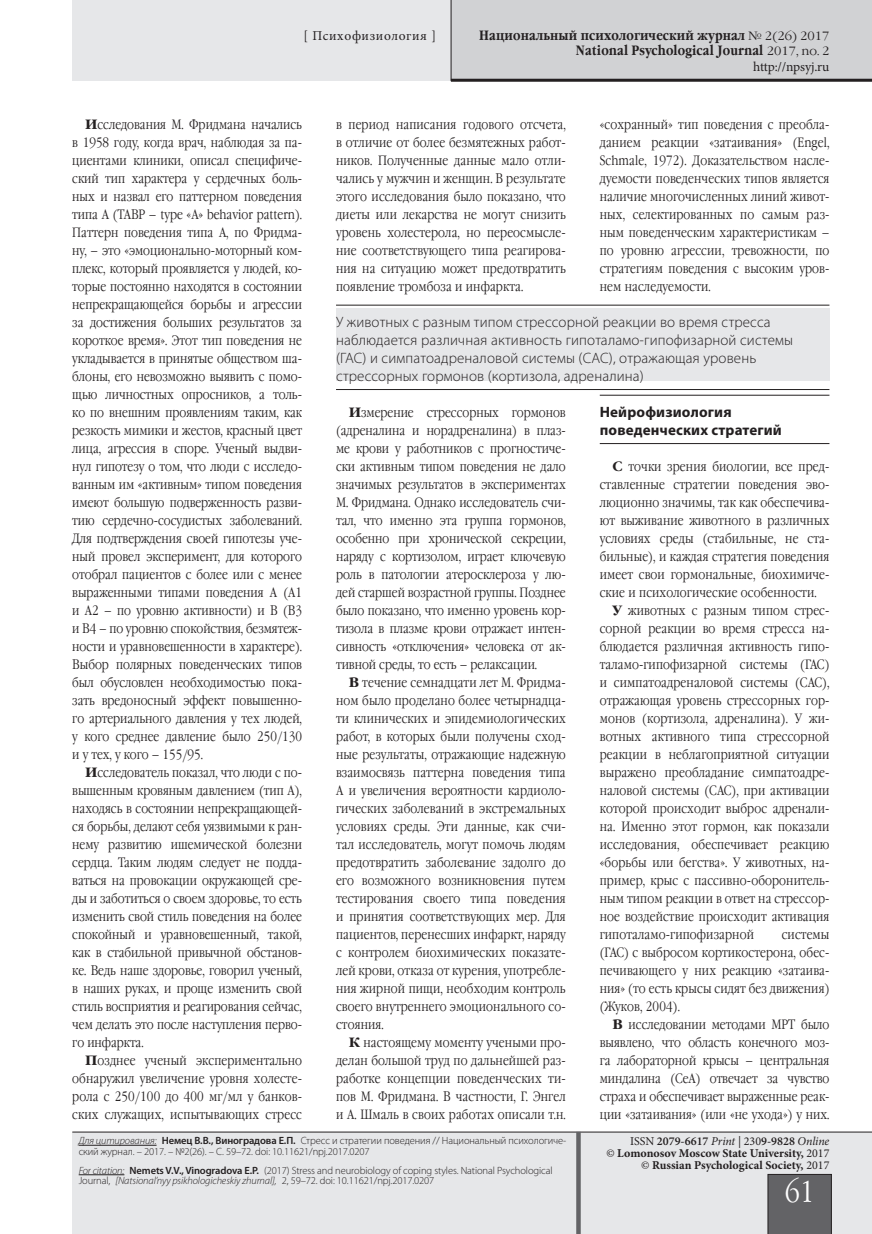
<style>
.page{position:relative;width:872px;height:1234px;background:#fff}
.page>*{position:absolute;margin:0;border:0;box-sizing:border-box;transform-origin:0 0}
.t1{font:30px "Garamond Narrow C";color:#fff}
.Insert___MEDIUM{font:300 15px/18px "Myriad Pro";letter-spacing:.01em;color:#231f20}
.SubHeader___1st_leve{font:700 15px/18px "Myriad Pro";letter-spacing:.01em;color:#231f20}
.Main_text{font:13.5px/18px "Garamond Narrow C";letter-spacing:.01em;color:#231f20;text-align:justify}
.t2{font:700 13.5px/15px "Garamond Narrow C";letter-spacing:.01em;color:#231f20;text-align:right}
.t3{font:13.5px "Minion Pro";letter-spacing:.035em;color:#231f20}
.t4{font:13.5px "Minion Pro";letter-spacing:-.015em;color:#231f20}
.t5{font:700 12px/12px "Minion Pro";color:#231f20;text-align:right}
.t6{font:300 10.5px/10.5px "Myriad Pro";letter-spacing:-.01em;color:#231f20}
.s1{font-family:"Garamond C";font-weight:400;font-size:12px}
.s2{font-family:"Garamond C";font-weight:700}
.s3{font-style:italic}
.s4{font-weight:600}
.s5{font-weight:400}
.s6{font-weight:400;font-style:italic}
</style>
<div class="page">
<div style="left:72px;top:0;width:800px;height:81px;background:#e6e7e9"></div>
<div style="left:451px;top:0;width:421px;height:81px;background:#d1d2d4"></div>
<div style="left:72px;top:1132px;width:800px;height:101px;background:#e6e7e9"></div>
<hr style="left:72px;top:1131px;width:800px;height:1px;background:#231f20">
<div style="left:767px;top:1173px;width:64px;height:60px;background:#636366"></div>
<hr style="left:451px;top:79px;width:421px;height:3px;background:#231f20">
<div style="left:576px;top:1131px;width:5px;height:102px;background:#636366"></div>
<hr style="left:451px;top:0;width:1px;height:81px;background:#231f20">
<hr style="left:79px;top:1144px;width:78px;height:1px;background:#231f20">
<hr style="left:79px;top:1174px;width:45px;height:1px;background:#231f20">
<hr style="left:600px;top:395px;width:229px;height:1px;background:#231f20">
<hr style="left:600px;top:443px;width:229px;height:1px;background:#231f20">
<div style="left:336px;top:309px;width:493px;height:72px;background:#e6e7e9"></div>
<hr style="left:336px;top:305px;width:493px;height:1px;background:#231f20">
<hr style="left:336px;top:389px;width:493px;height:1px;background:#231f20">
<p class="t3" style="left:303px;top:26px;width:134px">[ Психофизиология ]</p>
<p class="t2" style="left:479px;top:28px;width:352px">Национальный психологический журнал <span class="s1">№ 2(26) 2017<br></span>National Psychological Journal <span class="s1">2017, no. 2</span></p>
<p class="t4" style="left:753px;top:57px;width:78px">http://npsyj.ru</p>
<p class="Main_text" style="left:72px;top:115px;width:231px;text-indent:13px"><span class="s2">И</span>сследования М. Фридмана начались в 1958 году, когда врач, наблюдая за па&shy;циентами клиники, описал специфиче&shy;ский тип характера у сердечных боль&shy;ных и назвал его паттерном поведения типа А (TABP – type «A» behavior pattern).<br>Паттерн поведения типа А, по Фридма&shy;ну, – это «эмоционально-моторный ком&shy;плекс, который проявляется у людей, ко&shy;торые постоянно находятся в состоянии непрекращающейся борьбы и агрессии за достижения больших результатов за короткое время». Этот тип поведения не укладывается в принятые обществом ша&shy;блоны, его невозможно выявить с помо&shy;щью личностных опросников, а толь&shy;ко по внешним проявлениям таким, как резкость мимики и жестов, красный цвет лица, агрессия в споре. Ученый выдви&shy;нул гипотезу о том, что люди с исследо&shy;ванным им «активным» типом поведения имеют большую подверженность разви&shy;тию сердечно-сосудистых заболеваний.<br>Для подтверждения своей гипотезы уче&shy;ный провел эксперимент, для которого отобрал пациентов с более или с менее выраженными типами поведения А (А1 и А2 – по уровню активности) и В (В3 и В4 – по уровню спокойствия, безмятеж&shy;ности и уравновешенности в характере).<br>Выбор полярных поведенческих типов был обусловлен необходимостью пока&shy;зать вредоносный эффект повышенно&shy;го артериального давления у тех людей, у кого среднее давление было 250/130 и у тех, у кого – 155/95.</p>
<p class="Main_text" style="left:72px;top:763px;width:231px;text-indent:13px"><span class="s2">И</span>сследователь показал, что люди с по&shy;вышенным кровяным давлением (тип А), находясь в состоянии непрекращающей&shy;ся борьбы, делают себя уязвимыми к ран&shy;нему развитию ишемической болезни сердца. Таким людям следует не подда&shy;ваться на провокации окружающей сре&shy;ды и заботиться о своем здоровье, то есть изменить свой стиль поведения на более спокойный и уравновешенный, такой, как в стабильной привычной обстанов&shy;ке. Ведь наше здоровье, говорил ученый, в наших руках, и проще изменить свой стиль восприятия и реагирования сейчас, чем делать это после наступления перво&shy;го инфаркта.</p>
<p class="Main_text" style="left:72px;top:1051px;width:231px;text-indent:13px"><span class="s2">П</span>озднее ученый экспериментально обнаружил увеличение уровня холесте&shy;рола с 250/100 до 400 мг/мл у банков&shy;ских служащих, испытывающих стресс</p>
<p class="Main_text" style="left:336px;top:115px;width:231px">в период написания годового отсчета, в отличие от более безмятежных работ&shy;ников. Полученные данные мало отли&shy;чались у мужчин и женщин. В результате этого исследования было показано, что диеты или лекарства не могут снизить уровень холестерола, но переосмысле&shy;ние соответствующего типа реагирова&shy;ния на ситуацию может предотвратить появление тромбоза и инфаркта.</p>
<p class="Main_text" style="left:600px;top:115px;width:231px">«сохранный» тип поведения с преобла&shy;данием реакции «затаивания» (Engel, Schmale, 1972). Доказательством насле&shy;дуемости поведенческих типов является наличие многочисленных линий живот&shy;ных, селектированных по самым раз&shy;ным поведенческим характеристикам – по уровню агрессии, тревожности, по стратегиям поведения с высоким уров&shy;нем наследуемости.</p>
<p class="Insert___MEDIUM" style="left:336px;top:312px;width:458px">У животных с разным типом стрессорной реакции во время стресса наблюдается различная активность гипоталамо-гипофизарной системы (ГАС) и симпатоадреналовой системы (САС), отражающая уровень стрессорных гормонов (кортизола, адреналина)</p>
<p class="Main_text" style="left:336px;top:403px;width:231px;text-indent:13px"><span class="s2">И</span>змерение стрессорных гормонов (адреналина и норадреналина) в плаз&shy;ме крови у работников с прогностиче&shy;ски активным типом поведения не дало значимых результатов в экспериментах М. Фридмана. Однако исследователь счи&shy;тал, что именно эта группа гормонов, особенно при хронической секреции, наряду с кортизолом, играет ключевую роль в патологии атеросклероза у лю&shy;дей старшей возрастной группы. Позднее было показано, что именно уровень кор&shy;тизола в плазме крови отражает интен&shy;сивность «отключения» человека от ак&shy;тивной среды, то есть – релаксации.</p>
<p class="Main_text" style="left:336px;top:673px;width:231px;text-indent:13px"><span class="s2">В</span> течение семнадцати лет М. Фридма&shy;ном было проделано более четырнадца&shy;ти клинических и эпидемиологических работ, в которых были получены сход&shy;ные результаты, отражающие надежную взаимосвязь паттерна поведения типа А и увеличения вероятности кардиоло&shy;гических заболеваний в экстремальных условиях среды. Эти данные, как счи&shy;тал исследователь, могут помочь людям предотвратить заболевание задолго до его возможного возникновения путем тестирования своего типа поведения и принятия соответствующих мер. Для пациентов, перенесших инфаркт, наряду с контролем биохимических показате&shy;лей крови, отказа от курения, употребле&shy;ния жирной пищи, необходим контроль своего внутреннего эмоционального со&shy;стояния.</p>
<p class="Main_text" style="left:336px;top:1033px;width:231px;text-indent:13px"><span class="s2">К</span> настоящему моменту учеными про&shy;делан большой труд по дальнейшей раз&shy;работке концепции поведенческих ти&shy;пов М. Фридмана. В частности, Г. Энгел и А. Шмаль в своих работах описали т.н.</p>
<p class="SubHeader___1st_leve" style="left:600px;top:402px;width:184px">Нейрофизиология поведенческих стратегий</p>
<p class="Main_text" style="left:600px;top:457px;width:231px;text-indent:13px"><span class="s2">С</span> точки зрения биологии, все пред&shy;ставленные стратегии поведения эво&shy;люционно значимы, так как обеспечива&shy;ют выживание животного в различных условиях среды (стабильные, не ста&shy;бильные), и каждая стратегия поведения имеет свои гормональные, биохимиче&shy;ские и психологические особенности.</p>
<p class="Main_text" style="left:600px;top:601px;width:231px;text-indent:13px"><span class="s2">У</span> животных с разным типом стрес&shy;сорной реакции во время стресса на&shy;блюдается различная активность гипо&shy;таламо-гипофизарной системы (ГАС) и симпатоадреналовой системы (САС), отражающая уровень стрессорных гор&shy;монов (кортизола, адреналина). У жи&shy;вотных активного типа стрессорной реакции в неблагоприятной ситуации выражено преобладание симпатоадре&shy;наловой системы (САС), при активации которой происходит выброс адренали&shy;на. Именно этот гормон, как показали исследования, обеспечивает реакцию «борьбы или бегства». У животных, на&shy;пример, крыс с пассивно-оборонитель&shy;ным типом реакции в ответ на стрессор&shy;ное воздействие происходит активация гипоталамо-гипофизарной</p>
<p class="Main_text" style="left:600px;top:925px;width:231px;text-indent:182px">системы (ГАС) с выбросом кортикостерона, обес&shy;печивающего у них реакцию «затаива&shy;ния» (то есть крысы сидят без движения) (Жуков, 2004).</p>
<p class="Main_text" style="left:600px;top:1015px;width:231px;text-indent:13px"><span class="s2">В</span> исследовании методами МРТ было выявлено, что область конечного моз&shy;га лабораторной крысы – центральная миндалина (CeA) отвечает за чувство страха и обеспечивает выраженные реак&shy;ции «затаивания» (или «не ухода») у них.</p>
<p class="t6" style="left:79px;top:1134px;width:489px"><span class="s3">Для цитирования:</span> <span class="s4">Немец В.В., Виноградова Е.П.</span> Стресс и стратегии поведения // Национальный психологиче&shy;ский журнал. – 2017. – №2(26). – С. 59–72. doi: 10.11621/npj.2017.0207</p>
<p class="t6" style="left:79px;top:1164px;width:475px"><span class="s3">For citation:</span> <span class="s4">Nemets V.V., Vinogradova E.P.</span> (2017) Stress and neurobiology of coping styles. National Psychological<br>Journal, <span class="s3">[Natsional’nyy psikhologicheskiy zhurnal],</span> 2, 59–72. doi: 10.11621/npj.2017.0207</p>
<p class="t5" style="left:606px;top:1134px;width:225px"><span class="s5">ISSN</span> <span class="s4">2079-6617</span> <span class="s6">Print</span> <span class="s5">| 230</span><span class="s4">9-9828</span> <span class="s6">Online<br>©</span> Lomonosov Moscow State University, <span class="s5">2017 ©</span> Russian Psychological Society, <span class="s5">2017</span></p>
<h1 class="t1" style="left:785px;top:1175px;width:31px">61</h1>
</div>
